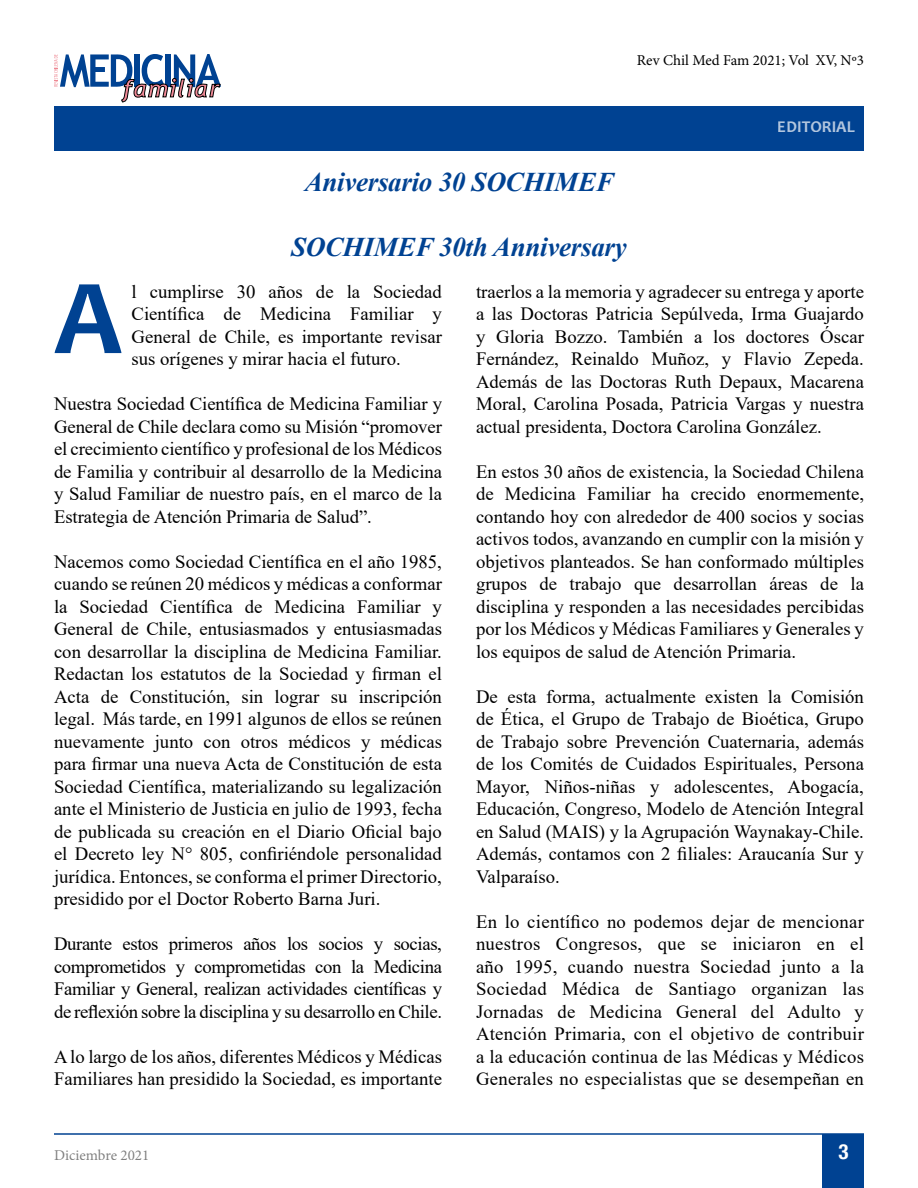
<style>
.page{position:relative;width:918px;height:1188px;background:#fff}
.page>*{position:absolute;margin:0;border:0;box-sizing:border-box;transform-origin:0 0}
.t1{font:700 108px "Candara";color:#004292}
.t2{font:italic 700 27px "Times New Roman";letter-spacing:-.01em;color:#004292}
.t3{font:700 condensed 21px "Helvetica Neue";color:#fff}
.t4{font:18.75px/22.5px "Times New Roman";color:#000;text-align:justify}
.t5{font:700 16.5px "Candara";color:#fff}
.t6{font:15px "Minion Pro";color:#000}
</style>
<div class="page">
<div style="left:54px;top:106px;width:810px;height:45px;background:#004292"></div>
<svg style="left:54px;top:54px;width:167px;height:49px"></svg>
<div style="left:823px;top:1134px;width:41px;height:54px;background:#004292"></div>
<hr style="left:54px;top:1133px;width:810px;height:2px;background:#004292">
<p class="t6" style="left:637px;top:50px;width:229px">Rev Chil Med Fam 2021; Vol XV, Nº3</p>
<p class="t2" style="left:305px;top:163px;width:311px">Aniversario 30 SOCHIMEF</p>
<p class="t5" style="left:778px;top:116px;width:78px">EDITORIAL</p>
<p class="t2" style="left:291px;top:228px;width:337px">SOCHIMEF 30th Anniversary</p>
<p class="t4" style="left:132px;top:280px;width:312px">l cumplirse 30 años de la Sociedad Científica de Medicina Familiar y General de Chile, es importante revisar sus orígenes y mirar hacia el futuro.</p>
<p class="t4" style="left:54px;top:392px;width:390px">Nuestra Sociedad Científica de Medicina Familiar y General de Chile declara como su Misión “promover el crecimiento científico y profesional de los Médicos de Familia y contribuir al desarrollo de la Medicina y Salud Familiar de nuestro país, en el marco de la Estrategia de Atención Primaria de Salud”.</p>
<p class="t4" style="left:54px;top:550px;width:390px">Nacemos como Sociedad Científica en el año 1985, cuando se reúnen 20 médicos y médicas a conformar la Sociedad Científica de Medicina Familiar y General de Chile, entusiasmados y entusiasmadas con desarrollar la disciplina de Medicina Familiar.<br>Redactan los estatutos de la Sociedad y firman el Acta de Constitución, sin lograr su inscripción legal. Más tarde, en 1991 algunos de ellos se reúnen nuevamente junto con otros médicos y médicas para firmar una nueva Acta de Constitución de esta Sociedad Científica, materializando su legalización ante el Ministerio de Justicia en julio de 1993, fecha de publicada su creación en el Diario Oficial bajo el Decreto ley N° 805, confiriéndole personalidad jurídica. Entonces, se conforma el primer Directorio, presidido por el Doctor Roberto Barna Juri.</p>
<p class="t4" style="left:54px;top:932px;width:390px">Durante estos primeros años los socios y socias, comprometidos y comprometidas con la Medicina Familiar y General, realizan actividades científicas y de reflexión sobre la disciplina y su desarrollo en Chile.</p>
<p class="t4" style="left:54px;top:1045px;width:389px">A lo largo de los años, diferentes Médicos y Médicas<br>Familiares han presidido la Sociedad, es importante</p>
<p class="t1" style="left:54px;top:250px;width:70px">A</p>
<p class="t4" style="left:476px;top:280px;width:390px">traerlos a la memoria y agradecer su entrega y aporte a las Doctoras Patricia Sepúlveda, Irma Guajardo y Gloria Bozzo. También a los doctores Óscar Fernández, Reinaldo Muñoz, y Flavio Zepeda.<br>Además de las Doctoras Ruth Depaux, Macarena Moral, Carolina Posada, Patricia Vargas y nuestra actual presidenta, Doctora Carolina González.</p>
<p class="t4" style="left:476px;top:460px;width:390px">En estos 30 años de existencia, la Sociedad Chilena de Medicina Familiar ha crecido enormemente, contando hoy con alrededor de 400 socios y socias activos todos, avanzando en cumplir con la misión y objetivos planteados. Se han conformado múltiples grupos de trabajo que desarrollan áreas de la disciplina y responden a las necesidades percibidas por los Médicos y Médicas Familiares y Generales y los equipos de salud de Atención Primaria.</p>
<p class="t4" style="left:476px;top:685px;width:390px">De esta forma, actualmente existen la Comisión de Ética, el Grupo de Trabajo de Bioética, Grupo de Trabajo sobre Prevención Cuaternaria, además de los Comités de Cuidados Espirituales, Persona Mayor, Niños-niñas y adolescentes, Abogacía, Educación, Congreso, Modelo de Atención Integral en Salud (MAIS) y la Agrupación Waynakay-Chile.<br>Además, contamos con 2 filiales: Araucanía Sur y Valparaíso.</p>
<p class="t4" style="left:476px;top:910px;width:390px">En lo científico no podemos dejar de mencionar nuestros Congresos, que se iniciaron en el año 1995, cuando nuestra Sociedad junto a la Sociedad Médica de Santiago organizan las Jornadas de Medicina General del Adulto y Atención Primaria, con el objetivo de contribuir a la educación continua de las Médicas y Médicos Generales no especialistas que se desempeñan en</p>
<p class="t6" style="left:54px;top:1145px;width:97px">Diciembre 2021</p>
<p class="t3" style="left:839px;top:1139px;width:12px">3</p>
</div>
